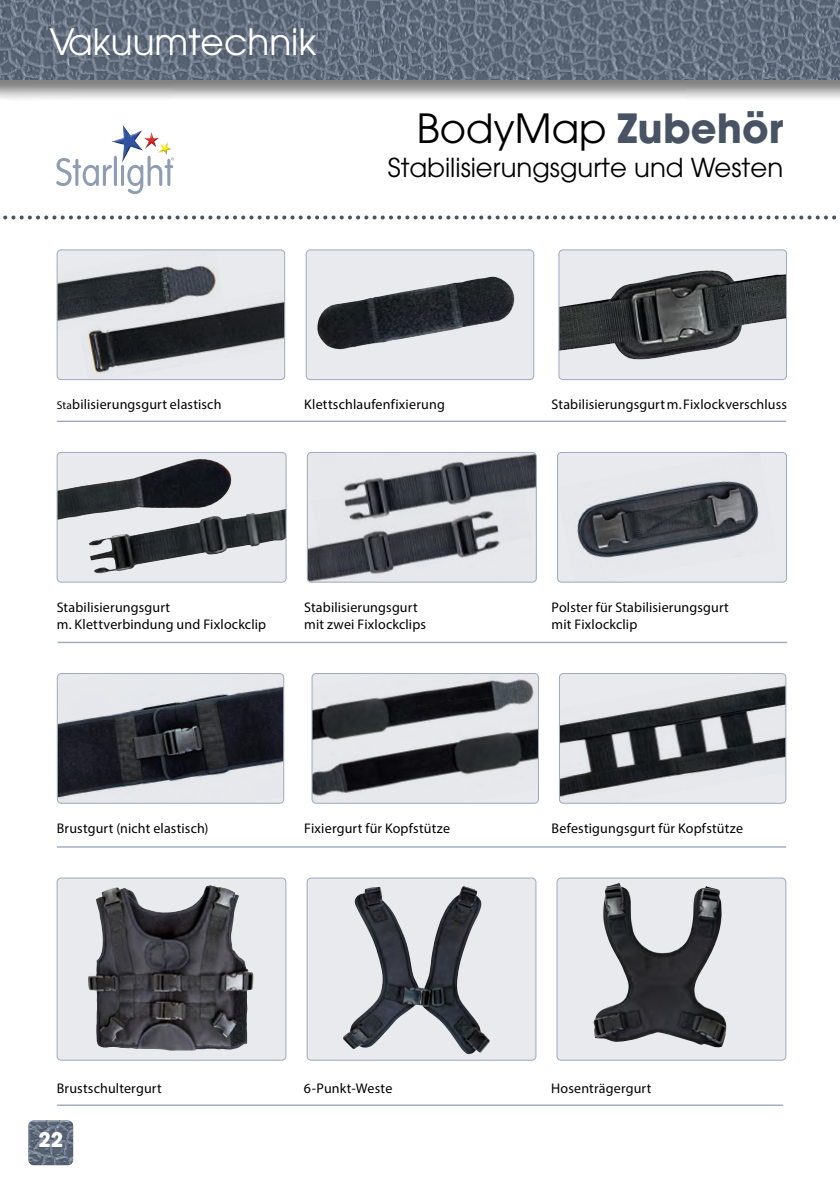
<style>
.page{position:relative;width:840px;height:1191px;background:#fff}
.page>*{position:absolute;margin:0;border:0;box-sizing:border-box;transform-origin:0 0}
.t1{font:40px "ITC Avant Garde Pro";color:#000}
.t2{font:36px "ITC Avant Garde Pro";color:#fff}
.t3{font:26px "ITC Avant Garde Pro";color:#000}
.t4{font:700 20px "ITC Avant Garde Pro";color:#fff}
.t5{font:14px/16.8px "Myriad Pro";letter-spacing:.01em;color:#000}
.s1{font-weight:700;color:#485464}
.s2{font-size:11.4px}
</style>
<div class="page">
<div style="left:0;top:0;width:839px;height:102px;background:#000;opacity:.5"></div>
<svg style="left:0;top:0;width:839px;height:79px"></svg>
<svg style="left:3px;top:215px;width:834px;height:4px"></svg>
<img style="left:29px;top:1121px;width:43px;height:43px">
<div style="left:26px;top:1118px;width:49px;height:49px;border:2px solid #fff;border-radius:7px"></div>
<svg style="left:56px;top:125px;width:118px;height:69px"></svg>
<div style="left:155px;top:140px;width:19px;height:13px;background:#fff"></div>
<div style="left:155px;top:141px;width:19px;height:16px;background:#000;opacity:.75"></div>
<div style="left:57px;top:250px;width:227px;height:129px;background:#e8eaee;border-radius:4px"></div>
<img style="left:59px;top:279px;width:20px;height:42px">
<img style="left:79px;top:264px;width:204px;height:111px">
<div style="left:57px;top:249px;width:228px;height:131px;border:1px solid #9caabc;border-radius:4px"></div>
<div style="left:306px;top:250px;width:227px;height:129px;background:#e8eaee;border-radius:4px"></div>
<img style="left:317px;top:277px;width:198px;height:72px">
<div style="left:305px;top:249px;width:229px;height:131px;border:1px solid #9caabc;border-radius:4px"></div>
<div style="left:558px;top:250px;width:228px;height:129px;background:#e8eaee;border-radius:4px"></div>
<img style="left:560px;top:270px;width:224px;height:90px">
<div style="left:558px;top:249px;width:228px;height:131px;border:1px solid #9caabc;border-radius:4px"></div>
<hr style="left:57px;top:420px;width:728px;height:2px;background:#9caabc">
<div style="left:57px;top:452px;width:229px;height:130px;background:#e8eaee;border-radius:4px"></div>
<img style="left:59px;top:459px;width:173px;height:61px">
<img style="left:89px;top:509px;width:195px;height:65px">
<div style="left:57px;top:452px;width:229px;height:130px;border:1px solid #9caabc;border-radius:4px"></div>
<img style="left:307px;top:452px;width:229px;height:12px">
<img style="left:307px;top:464px;width:229px;height:118px">
<div style="left:307px;top:452px;width:229px;height:130px;border:1px solid #9caabc;border-radius:4px"></div>
<div style="left:557px;top:452px;width:229px;height:130px;background:#e8eaee;border-radius:4px"></div>
<img style="left:557px;top:481px;width:202px;height:101px">
<div style="left:557px;top:452px;width:229px;height:130px;border:1px solid #9caabc;border-radius:4px"></div>
<hr style="left:58px;top:641px;width:728px;height:2px;background:#9caabc">
<div style="left:556px;top:878px;width:229px;height:182px;background:#e8eaee;border-radius:4px"></div>
<img style="left:593px;top:883px;width:134px;height:165px">
<div style="left:556px;top:877px;width:229px;height:183px;border:1px solid #9caabc;border-radius:4px"></div>
<img style="left:57px;top:675px;width:226px;height:128px">
<div style="left:57px;top:673px;width:227px;height:130px;border:1px solid #9caabc;border-radius:4px"></div>
<img style="left:313px;top:673px;width:225px;height:8px">
<img style="left:312px;top:681px;width:226px;height:122px">
<div style="left:311px;top:673px;width:227px;height:130px;border:1px solid #9caabc;border-radius:4px"></div>
<img style="left:560px;top:673px;width:225px;height:130px">
<div style="left:558px;top:673px;width:227px;height:130px;border:1px solid #9caabc;border-radius:4px"></div>
<hr style="left:57px;top:846px;width:728px;height:1px;background:#9caabc">
<div style="left:57px;top:878px;width:229px;height:182px;background:#e8eaee;border-radius:4px"></div>
<img style="left:88px;top:885px;width:166px;height:165px">
<div style="left:57px;top:877px;width:229px;height:183px;border:1px solid #9caabc;border-radius:4px"></div>
<div style="left:307px;top:878px;width:228px;height:182px;background:#e8eaee;border-radius:4px"></div>
<img style="left:343px;top:886px;width:146px;height:168px">
<div style="left:306px;top:877px;width:230px;height:183px;border:1px solid #9caabc;border-radius:4px"></div>
<hr style="left:57px;top:1104px;width:725px;height:2px;background:#9caabc">
<h2 class="t2" style="left:49px;top:19px;width:268px">Vakuumtechnik</h2>
<h1 class="t1" style="left:416px;top:104px;width:367px">BodyMap <span class="s1">Zubehör</span></h1>
<h3 class="t3" style="left:387px;top:151px;width:397px">Stabilisierungsgurte und Westen</h3>
<p class="t5" style="left:57px;top:395px;width:166px"><span class="s2">Sta</span>bilisierungsgurt elastisch</p>
<p class="t5" style="left:304px;top:395px;width:142px">Klettschlaufenfixierung</p>
<p class="t5" style="left:551px;top:395px;width:237px">Stabilisierungsgurt m. Fixlockverschluss</p>
<p class="t5" style="left:57px;top:598px;width:211px">Stabilisierungsgurt<br>m. Klettverbindung und Fixlockclip</p>
<p class="t5" style="left:304px;top:598px;width:123px">Stabilisierungsgurt mit zwei Fixlockclips</p>
<p class="t5" style="left:551px;top:598px;width:179px">Polster für Stabilisierungsgurt mit Fixlockclip</p>
<p class="t5" style="left:57px;top:819px;width:153px">Brustgurt (nicht elastisch)</p>
<p class="t5" style="left:304px;top:819px;width:147px">Fixiergurt für Kopfstütze</p>
<p class="t5" style="left:551px;top:819px;width:193px">Befestigungsgurt für Kopfstütze</p>
<p class="t5" style="left:57px;top:1079px;width:106px">Brustschultergurt</p>
<p class="t5" style="left:304px;top:1079px;width:90px">6-Punkt-Weste</p>
<p class="t5" style="left:551px;top:1079px;width:102px">Hosenträgergurt</p>
<h3 class="t4" style="left:38px;top:1126px;width:26px">22</h3>
</div>
